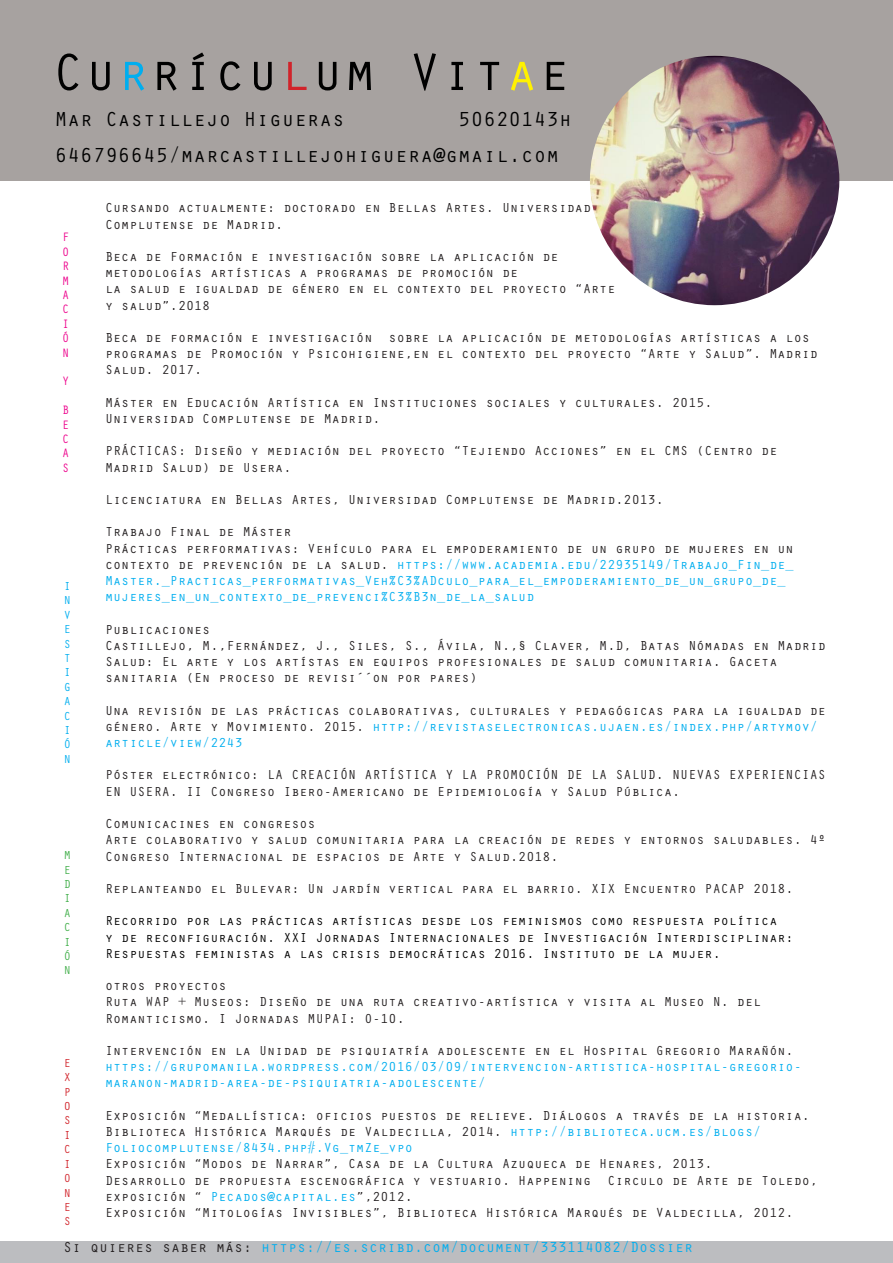
<style>
.page{position:relative;width:893px;height:1263px;background:#fff}
.page>*{position:absolute;margin:0;border:0;box-sizing:border-box;transform-origin:0 0}
.t1{font:54px "Orator Std";color:#000}
.t2{font:21px "Orator Std";color:#000}
.t3{font:15px "Orator Std";color:#00aeef}
.t4{font:13.5px/16.2px "Orator Std";color:#231f20}
.t5{font:13.5px/16.2px "Orator Std";color:#00aeef}
.t6{font:13.5px/16.2px "Orator Std";color:#000}
.t7{font:12.6px "Orator Std";color:#ed028c;scale:.95 1}
.t8{font:12px "Orator Std";color:#00aeef}
.t9{font:12px "Orator Std";color:#d1232a}
.t10{font:12px "Orator Std";color:#40ae49}
.s1{color:#00aeef}
.s2{color:#d1232a}
.s3{color:#fff101}
.s4{color:#231f20}
</style>
<div class="page">
<div style="left:0;top:0;width:893px;height:180px;background:#a7a2a0"></div>
<img style="left:590px;top:56px;width:249px;height:249px;border-radius:125px">
<div style="left:0;top:1242px;width:893px;height:21px;background:#bcbdc0"></div>
<p class="t1" style="left:52px;top:34px;width:520px">Cu<span class="s1">r</span>rícu<span class="s2">l</span>um Vit<span class="s3">a</span>e</p>
<p class="t2" style="left:55px;top:104px;width:291px">Mar Castillejo Higueras</p>
<p class="t2" style="left:458px;top:104px;width:115px">50620143h</p>
<p class="t2" style="left:55px;top:140px;width:506px">646796645/marcastillejohiguera@gmail.com</p>
<p class="t4" style="left:105px;top:199px;width:488px">Cursando actualmente: doctorado en Bellas Artes. Universidad<br>Complutense de Madrid.</p>
<p class="t4" style="left:105px;top:248px;width:455px">Beca de Formación e investigación sobre la aplicación de metodologías artísticas a programas de promoción de</p>
<p class="t4" style="left:105px;top:280px;width:512px">la salud e igualdad de género en el contexto del proyecto “Arte</p>
<p class="t4" style="left:105px;top:296px;width:107px">y salud”.2018</p>
<p class="t4" style="left:105px;top:329px;width:714px">Beca de formación e investigación sobre la aplicación de metodologías artísticas a los programas de Promoción y Psicohigiene,en el contexto del proyecto “Arte y Salud”. Madrid<br>Salud. 2017.</p>
<p class="t4" style="left:105px;top:394px;width:609px">Máster en Educación Artística en Instituciones sociales y culturales. 2015.</p>
<p class="t4" style="left:105px;top:410px;width:277px">Universidad Complutense de Madrid.</p>
<p class="t4" style="left:105px;top:442px;width:674px">PRÁCTICAS: Diseño y mediación del proyecto “Tejiendo Acciones” en el CMS (Centro de<br>Madrid Salud) de Usera.</p>
<p class="t4" style="left:105px;top:491px;width:560px">Licenciatura en Bellas Artes, Universidad Complutense de Madrid.2013.</p>
<p class="t4" style="left:105px;top:523px;width:188px">Trabajo Final de Máster</p>
<p class="t5" style="left:105px;top:539px;width:690px"><span class="s4">Prácticas performativas: Vehículo para el empoderamiento de un grupo de mujeres en un contexto de prevención de la salud.</span> https://www.academia.edu/22935149/Trabajo_Fin_de_ Master._Practicas_performativas_Veh%C3%ADculo_para_el_empoderamiento_de_un_grupo_de_ mujeres_en_un_contexto_de_prevenci%C3%B3n_de_la_salud</p>
<p class="t4" style="left:105px;top:620px;width:107px">Publicaciones</p>
<p class="t4" style="left:105px;top:637px;width:722px">Castillejo, M.,Fernández, J., Siles, S., Ávila, N.,§ Claver, M.D, Batas Nómadas en Madrid<br>Salud: El arte y los artístas en equipos profesionales de salud comunitaria. Gaceta sanitaria (En proceso de revisi´´on por pares)</p>
<p class="t4" style="left:105px;top:701px;width:722px">Una revisión de las prácticas colaborativas, culturales y pedagógicas para la igualdad de género. Arte y Movimiento. 2015. <span class="s1">http://revistaselectronicas.ujaen.es/index.php/artymov/ article/view/2243</span></p>
<p class="t4" style="left:105px;top:766px;width:722px">Póster electrónico: LA CREACIÓN ARTÍSTICA Y LA PROMOCIÓN DE LA SALUD. NUEVAS EXPERIENCIAS<br>EN USERA. II Congreso Ibero-Americano de Epidemiología y Salud Pública.</p>
<p class="t4" style="left:105px;top:815px;width:212px">Comunicacines en congresos</p>
<p class="t4" style="left:105px;top:831px;width:722px">Arte colaborativo y salud comunitaria para la creación de redes y entornos saludables. 4º<br>Congreso Internacional de espacios de Arte y Salud.2018.</p>
<p class="t4" style="left:105px;top:880px;width:690px">Replanteando el Bulevar: Un jardín vertical para el barrio. XIX Encuentro PACAP 2018.</p>
<p class="t6" style="left:105px;top:912px;width:690px">Recorrido por las prácticas artísticas desde los feminismos como respuesta política<br>y de reconfiguración. XXI Jornadas Internacionales de Investigación Interdisciplinar:<br>Respuestas feministas a las crisis democráticas 2016. Instituto de la mujer.</p>
<p class="t4" style="left:105px;top:977px;width:123px">otros proyectos</p>
<p class="t4" style="left:105px;top:993px;width:658px">Ruta WAP + Museos: Diseño de una ruta creativo-artística y visita al Museo N. del<br>Romanticismo. I Jornadas MUPAI: O-10.</p>
<p class="t4" style="left:105px;top:1042px;width:690px">Intervención en la Unidad de psiquiatría adolescente en el Hospital Gregorio Marañón.</p>
<p class="t5" style="left:105px;top:1058px;width:698px">https://grupomanila.wordpress.com/2016/03/09/intervencion-artistica-hospital-gregorio&shy;maranon-madrid-area-de-psiquiatria-adolescente/</p>
<p class="t4" style="left:105px;top:1106px;width:706px">Exposición “Medallística: oficios puestos de relieve. Diálogos a través de la historia.<br>Biblioteca Histórica Marqués de Valdecilla, 2014. <span class="s1">http://biblioteca.ucm.es/blogs/<br>Foliocomplutense/8434.php#.Vg_tmZe_vpo</span></p>
<p class="t4" style="left:105px;top:1155px;width:609px">Exposición “Modos de Narrar”, Casa de la Cultura Azuqueca de Henares, 2013.</p>
<p class="t4" style="left:105px;top:1171px;width:714px">Desarrollo de propuesta escenográfica y vestuario. Happening Circulo de Arte de Toledo, exposición “ <span class="s1">Pecados@capital.es</span>”,2012.</p>
<p class="t4" style="left:105px;top:1204px;width:690px">Exposición “Mitologías Invisibles”, Biblioteca Histórica Marqués de Valdecilla, 2012.</p>
<p class="t7" style="left:62px;top:228px;width:9px">F</p>
<p class="t7" style="left:62px;top:243px;width:9px">O</p>
<p class="t7" style="left:62px;top:257px;width:9px">R</p>
<p class="t7" style="left:62px;top:271px;width:9px">M</p>
<p class="t7" style="left:62px;top:286px;width:9px">A</p>
<p class="t7" style="left:62px;top:300px;width:9px">C</p>
<p class="t7" style="left:62px;top:315px;width:9px">I</p>
<p class="t7" style="left:62px;top:329px;width:9px">Ó</p>
<p class="t7" style="left:62px;top:343px;width:9px">N</p>
<p class="t7" style="left:62px;top:372px;width:9px">Y</p>
<p class="t7" style="left:62px;top:401px;width:9px">B</p>
<p class="t7" style="left:62px;top:415px;width:9px">E</p>
<p class="t7" style="left:62px;top:430px;width:9px">C</p>
<p class="t7" style="left:62px;top:444px;width:9px">A</p>
<p class="t7" style="left:62px;top:459px;width:9px">S</p>
<p class="t8" style="left:64px;top:577px;width:9px">I</p>
<p class="t8" style="left:64px;top:592px;width:9px">N</p>
<p class="t8" style="left:64px;top:606px;width:9px">V</p>
<p class="t8" style="left:64px;top:621px;width:9px">E</p>
<p class="t8" style="left:64px;top:635px;width:9px">S</p>
<p class="t8" style="left:64px;top:649px;width:9px">T</p>
<p class="t8" style="left:64px;top:664px;width:9px">I</p>
<p class="t8" style="left:64px;top:678px;width:9px">G</p>
<p class="t8" style="left:64px;top:693px;width:9px">A</p>
<p class="t8" style="left:64px;top:707px;width:9px">C</p>
<p class="t8" style="left:64px;top:721px;width:9px">I</p>
<p class="t8" style="left:64px;top:736px;width:9px">Ó</p>
<p class="t8" style="left:64px;top:750px;width:9px">N</p>
<p class="t10" style="left:64px;top:846px;width:9px">M</p>
<p class="t10" style="left:64px;top:861px;width:9px">E</p>
<p class="t10" style="left:64px;top:875px;width:9px">D</p>
<p class="t10" style="left:64px;top:890px;width:9px">I</p>
<p class="t10" style="left:64px;top:904px;width:9px">A</p>
<p class="t10" style="left:64px;top:918px;width:9px">C</p>
<p class="t10" style="left:64px;top:933px;width:9px">I</p>
<p class="t10" style="left:64px;top:947px;width:9px">Ó</p>
<p class="t10" style="left:64px;top:962px;width:9px">N</p>
<p class="t9" style="left:64px;top:1054px;width:9px">E</p>
<p class="t9" style="left:64px;top:1069px;width:9px">X</p>
<p class="t9" style="left:64px;top:1083px;width:9px">P</p>
<p class="t9" style="left:64px;top:1097px;width:9px">0</p>
<p class="t9" style="left:64px;top:1112px;width:9px">S</p>
<p class="t9" style="left:64px;top:1126px;width:9px">I</p>
<p class="t9" style="left:64px;top:1141px;width:9px">C</p>
<p class="t9" style="left:64px;top:1155px;width:9px">I</p>
<p class="t9" style="left:64px;top:1169px;width:9px">O</p>
<p class="t9" style="left:64px;top:1184px;width:9px">N</p>
<p class="t9" style="left:64px;top:1198px;width:9px">E</p>
<p class="t9" style="left:64px;top:1213px;width:9px">S</p>
<p class="t3" style="left:63px;top:1236px;width:631px"><span class="s4">Si quieres saber más:</span> https://es.scribd.com/document/333114082/Dossier</p>
</div>
